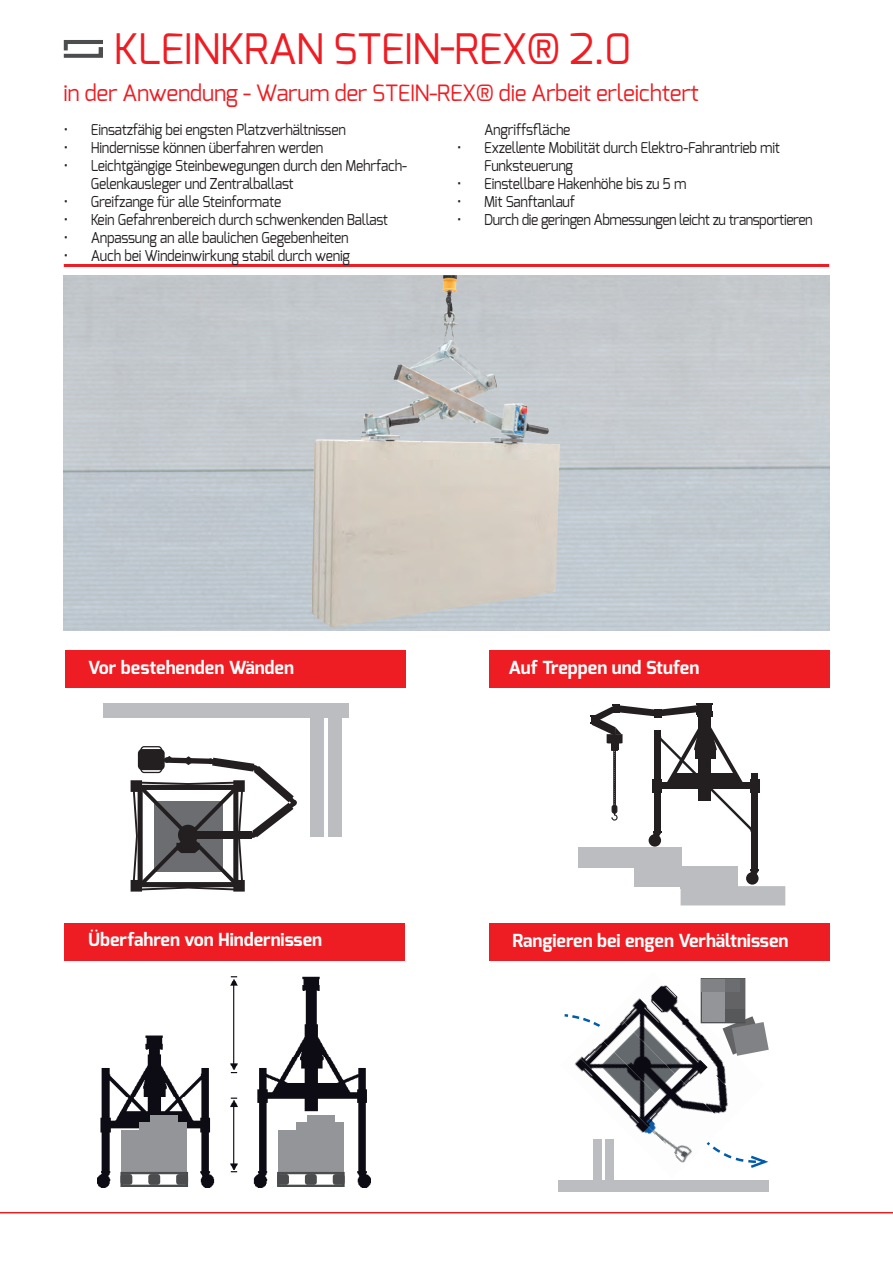
<style>
.page{position:relative;width:893px;height:1263px;background:#fff}
.page>*{position:absolute;margin:0;border:0;box-sizing:border-box;transform-origin:0 0}
.t1{font:42px "Exo";letter-spacing:-.015em;color:#ee1d23}
.t2{font:22.5px "Exo";letter-spacing:-.015em;color:#ee1d23}
.t3{font:700 18px "Exo";color:#fff}
.t4{font:15px/18px "Exo";letter-spacing:-.015em;color:#231f20;scale:.92 1}
</style>
<div class="page">
<hr style="left:64px;top:264px;width:765px;height:3px;background:#ee1d23">
<img style="left:64px;top:275px;width:765px;height:355px">
<div style="left:66px;top:650px;width:340px;height:38px;background:#ee1d23"></div>
<div style="left:489px;top:650px;width:340px;height:38px;background:#ee1d23"></div>
<div style="left:64px;top:923px;width:341px;height:38px;background:#ee1d23"></div>
<div style="left:489px;top:923px;width:340px;height:38px;background:#ee1d23"></div>
<img style="left:311px;top:275px;width:136px;height:338px">
<svg style="left:131px;top:746px;width:166px;height:145px"></svg>
<div style="left:103px;top:703px;width:246px;height:14px;background:#bcbdc0"></div>
<div style="left:311px;top:717px;width:13px;height:119px;background:#bcbdc0"></div>
<div style="left:328px;top:717px;width:14px;height:119px;background:#bcbdc0"></div>
<svg style="left:649px;top:834px;width:12px;height:13px"></svg>
<div style="left:746px;top:872px;width:12px;height:13px;background:#231f20;border-radius:50%"></div>
<div style="left:751px;top:773px;width:7px;height:96px;background:#231f20"></div>
<svg style="left:750px;top:869px;width:9px;height:12px"></svg>
<div style="left:750px;top:779px;width:9px;height:14px;background:#231f20"></div>
<svg style="left:590px;top:703px;width:161px;height:140px"></svg>
<div style="left:612px;top:805px;width:5px;height:8px;background:#231f20;border-radius:2px"></div>
<div style="left:612px;top:805px;width:5px;height:8px;border:1px solid #231f20;border-radius:2px"></div>
<div style="left:578px;top:847px;width:103px;height:20px;background:#bcbdc0"></div>
<div style="left:681px;top:886px;width:104px;height:19px;background:#bcbdc0"></div>
<div style="left:634px;top:866px;width:104px;height:20px;background:#bcbdc0"></div>
<img style="left:97px;top:976px;width:273px;height:211px">
<div style="left:278px;top:1130px;width:65px;height:41px;background:#939598"></div>
<div style="left:296px;top:1122px;width:47px;height:46px;background:#939598"></div>
<div style="left:307px;top:1115px;width:28px;height:54px;background:#939598"></div>
<div style="left:277px;top:1172px;width:68px;height:15px;border:2px solid #4b4c4d"></div>
<div style="left:277px;top:1174px;width:12px;height:11px;background:#4b4c4d;border-radius:3px"></div>
<div style="left:333px;top:1174px;width:12px;height:11px;background:#4b4c4d;border-radius:3px"></div>
<div style="left:305px;top:1174px;width:12px;height:11px;background:#4b4c4d;border-radius:3px"></div>
<div style="left:122px;top:1130px;width:65px;height:41px;background:#939598"></div>
<div style="left:139px;top:1122px;width:48px;height:46px;background:#939598"></div>
<div style="left:151px;top:1115px;width:27px;height:54px;background:#939598"></div>
<div style="left:120px;top:1172px;width:68px;height:15px;border:2px solid #4b4c4d"></div>
<div style="left:120px;top:1174px;width:12px;height:11px;background:#4b4c4d;border-radius:3px"></div>
<div style="left:176px;top:1174px;width:12px;height:11px;background:#4b4c4d;border-radius:3px"></div>
<div style="left:148px;top:1174px;width:12px;height:11px;background:#4b4c4d;border-radius:3px"></div>
<img style="left:654px;top:978px;width:92px;height:34px">
<img style="left:630px;top:992px;width:71px;height:20px">
<div style="left:559px;top:1180px;width:210px;height:11px;background:#bcbdc0"></div>
<div style="left:605px;top:1139px;width:9px;height:41px;background:#bcbdc0"></div>
<div style="left:593px;top:1139px;width:9px;height:41px;background:#bcbdc0"></div>
<svg style="left:564px;top:1012px;width:205px;height:156px"></svg>
<div style="left:701px;top:979px;width:44px;height:44px;background:#939598"></div>
<div style="left:701px;top:978px;width:44px;height:45px;border:1px solid #4b4c4d"></div>
<div style="left:725px;top:979px;width:19px;height:43px;background:#636366"></div>
<div style="left:725px;top:1009px;width:19px;height:13px;background:#57585a"></div>
<div style="left:702px;top:979px;width:23px;height:13px;background:#808285"></div>
<div style="left:725px;top:979px;width:14px;height:13px;background:#6c6d70"></div>
<img style="left:63px;top:40px;width:40px;height:18px">
<hr style="left:0;top:1212px;width:893px;height:1px;background:#ee1d23">
<h1 class="t1" style="left:113px;top:22px;width:519px">KLEINKRAN STEIN-REX® 2.0</h1>
<h2 class="t2" style="left:63px;top:78px;width:637px">in der Anwendung - Warum der STEIN-REX® die Arbeit erleichtert</h2>
<p class="t4" style="left:64px;top:121px;width:308px">• Einsatzfähig bei engsten Platzverhältnissen</p>
<p class="t4" style="left:64px;top:139px;width:284px">• Hindernisse können überfahren werden</p>
<p class="t4" style="left:91px;top:157px;width:345px;text-indent:-27px">• Leichtgängige Steinbewegungen durch den Mehrfach-<br>Gelenkausleger und Zentralballast</p>
<p class="t4" style="left:64px;top:193px;width:238px">• Greifzange für alle Steinformate</p>
<p class="t4" style="left:64px;top:211px;width:354px">• Kein Gefahrenbereich durch schwenkenden Ballast</p>
<p class="t4" style="left:64px;top:229px;width:311px">• Anpassung an alle baulichen Gegebenheiten</p>
<p class="t4" style="left:64px;top:247px;width:313px">• Auch bei Windeinwirkung stabil durch wenig</p>
<p class="t4" style="left:484px;top:121px;width:95px">Angriffsfläche</p>
<p class="t4" style="left:484px;top:139px;width:323px;text-indent:-27px">• Exzellente Mobilität durch Elektro-Fahrantrieb mit<br>Funksteuerung</p>
<p class="t4" style="left:457px;top:175px;width:251px">• Einstellbare Hakenhöhe bis zu 5 m</p>
<p class="t4" style="left:457px;top:193px;width:130px">• Mit Sanftanlauf</p>
<p class="t4" style="left:457px;top:211px;width:388px">• Durch die geringen Abmessungen leicht zu transportieren</p>
<p class="t3" style="left:88px;top:655px;width:207px">Vor bestehenden Wänden</p>
<p class="t3" style="left:508px;top:655px;width:192px">Auf Treppen und Stufen</p>
<p class="t3" style="left:88px;top:928px;width:235px">Überfahren von Hindernissen</p>
<p class="t3" style="left:513px;top:928px;width:277px">Rangieren bei engen Verhältnissen</p>
</div>
